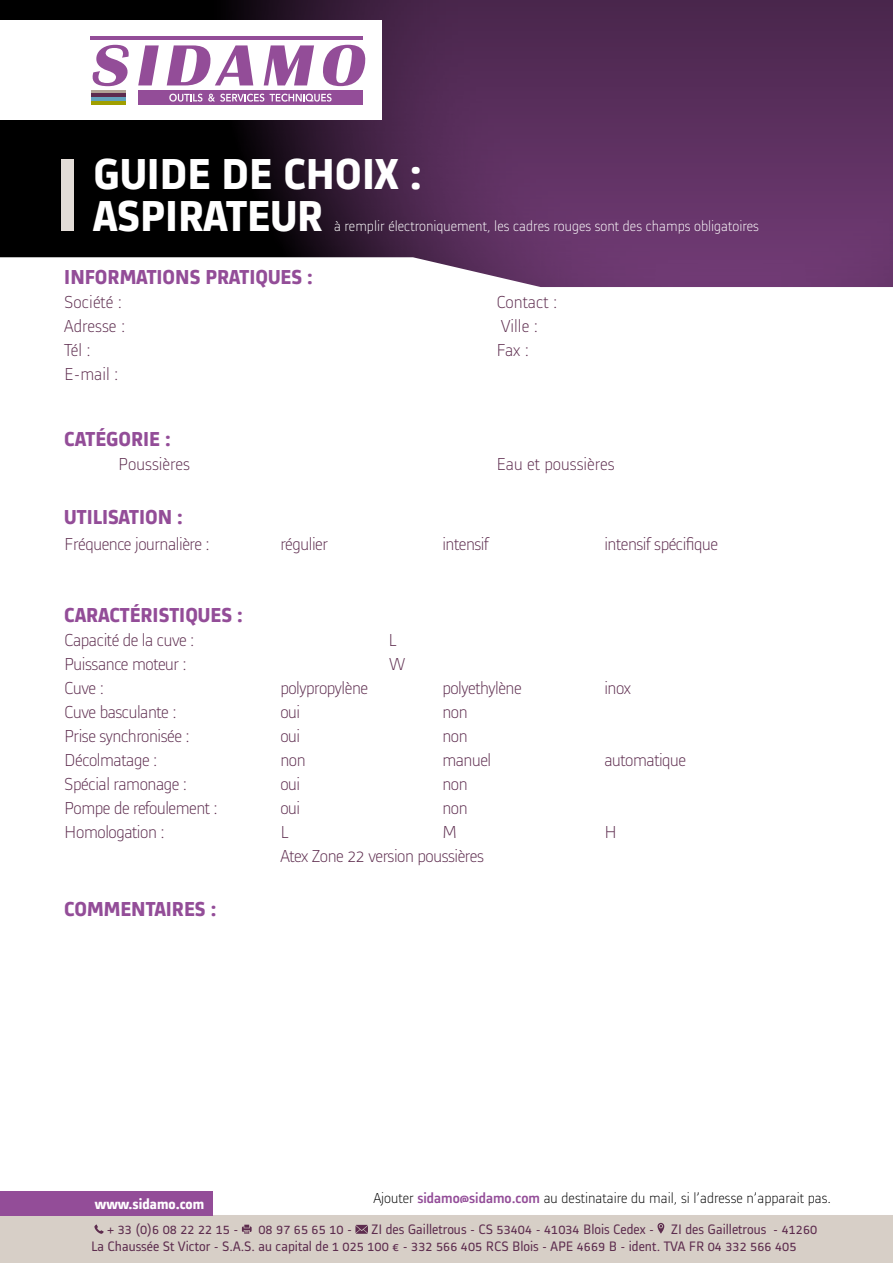
<style>
.page{position:relative;width:893px;height:1263px;background:#fff}
.page>*{position:absolute;margin:0;border:0;box-sizing:border-box;transform-origin:0 0}
.t1{font:700 45px/42px "Alstom";color:#fff}
.t2{font:700 21px "Alstom";color:#934d98}
.t3{font:300 18px "Alstom";letter-spacing:-.025em;color:#5d2c4e}
.t4{font:300 18px "Alstom";color:#5d2c4e}
.t5{font:300 15px "Alstom";color:#000}
.t6{font:300 15px "Alstom";color:#fff}
.t7{font:700 15px "Alstom";color:#fff}
.t8{font:14.25px/17.1px "Alstom";color:#5d2c4e}
.s1{font-weight:500;color:#934d98}
</style>
<div class="page">
<div style="left:0;top:0;width:213px;height:257px;background:#000"></div>
<svg style="left:213px;top:0;width:680px;height:257px;background:#4e2851"></svg>
<svg style="left:0;top:257px;width:893px;height:30px"></svg>
<div style="left:0;top:20px;width:382px;height:100px;background:#fff"></div>
<svg style="left:92px;top:45px;width:37px;height:41px"></svg>
<svg style="left:138px;top:45px;width:21px;height:40px"></svg>
<svg style="left:167px;top:45px;width:86px;height:40px"></svg>
<svg style="left:264px;top:45px;width:50px;height:40px"></svg>
<svg style="left:323px;top:45px;width:43px;height:41px"></svg>
<hr style="left:91px;top:36px;width:272px;height:4px;background:#934d98">
<div style="left:138px;top:90px;width:225px;height:14px;background:#934d98"></div>
<svg style="left:169px;top:94px;width:33px;height:8px"></svg>
<svg style="left:208px;top:94px;width:56px;height:8px"></svg>
<svg style="left:270px;top:94px;width:62px;height:8px"></svg>
<hr style="left:91px;top:90px;width:35px;height:4px;background:#b1a395">
<hr style="left:91px;top:93px;width:35px;height:4px;background:#5d2c4e">
<hr style="left:91px;top:97px;width:35px;height:4px;background:#63a2bc">
<hr style="left:91px;top:101px;width:35px;height:3px;background:#a09f00">
<div style="left:0;top:1191px;width:213px;height:24px;background:#934d98"></div>
<div style="left:0;top:1215px;width:893px;height:48px;background:#d7cfc7"></div>
<div style="left:62px;top:159px;width:12px;height:72px;background:#e3ddd7"></div>
<h1 class="t1" style="left:94px;top:150px;width:330px">GUIDE DE CHOIX :<br>ASPIRATEUR</h1>
<p class="t6" style="left:334px;top:215px;width:426px">à remplir électroniquement, les cadres rouges sont des champs obligatoires</p>
<p class="t2" style="left:64px;top:263px;width:250px">INFORMATIONS PRATIQUES :</p>
<p class="t4" style="left:64px;top:290px;width:59px">Société :</p>
<p class="t4" style="left:496px;top:290px;width:63px">Contact :</p>
<p class="t4" style="left:64px;top:314px;width:63px">Adresse :</p>
<p class="t3" style="left:501px;top:314px;width:39px">Ville :</p>
<p class="t3" style="left:64px;top:338px;width:28px">Tél :</p>
<p class="t3" style="left:496px;top:338px;width:34px">Fax :</p>
<p class="t3" style="left:64px;top:362px;width:56px">E-mail :</p>
<p class="t2" style="left:64px;top:425px;width:108px">CATÉGORIE :</p>
<p class="t4" style="left:118px;top:452px;width:73px">Poussières</p>
<p class="t4" style="left:496px;top:452px;width:120px">Eau et poussières</p>
<p class="t2" style="left:64px;top:503px;width:120px">UTILISATION :</p>
<p class="t3" style="left:64px;top:531px;width:147px">Fréquence journalière :</p>
<p class="t3" style="left:280px;top:531px;width:49px">régulier</p>
<p class="t3" style="left:442px;top:531px;width:48px">intensif</p>
<p class="t3" style="left:604px;top:531px;width:115px">intensif spécifique</p>
<p class="t2" style="left:64px;top:600px;width:180px">CARACTÉRISTIQUES :</p>
<p class="t3" style="left:64px;top:627px;width:132px">Capacité de la cuve :</p>
<p class="t3" style="left:388px;top:627px;width:10px">L</p>
<p class="t3" style="left:64px;top:651px;width:124px">Puissance moteur :</p>
<p class="t3" style="left:389px;top:651px;width:18px">W</p>
<p class="t3" style="left:64px;top:675px;width:41px">Cuve :</p>
<p class="t3" style="left:280px;top:675px;width:89px">polypropylène</p>
<p class="t3" style="left:442px;top:675px;width:81px">polyethylène</p>
<p class="t3" style="left:604px;top:675px;width:28px">inox</p>
<p class="t3" style="left:64px;top:699px;width:114px">Cuve basculante :</p>
<p class="t3" style="left:280px;top:699px;width:21px">oui</p>
<p class="t3" style="left:442px;top:699px;width:27px">non</p>
<p class="t3" style="left:64px;top:723px;width:127px">Prise synchronisée :</p>
<p class="t3" style="left:280px;top:723px;width:21px">oui</p>
<p class="t3" style="left:442px;top:723px;width:27px">non</p>
<p class="t3" style="left:64px;top:747px;width:95px">Décolmatage :</p>
<p class="t3" style="left:280px;top:747px;width:27px">non</p>
<p class="t3" style="left:442px;top:747px;width:50px">manuel</p>
<p class="t3" style="left:604px;top:747px;width:83px">automatique</p>
<p class="t3" style="left:64px;top:771px;width:124px">Spécial ramonage :</p>
<p class="t3" style="left:280px;top:771px;width:21px">oui</p>
<p class="t3" style="left:442px;top:771px;width:27px">non</p>
<p class="t3" style="left:64px;top:795px;width:155px">Pompe de refoulement :</p>
<p class="t3" style="left:280px;top:795px;width:21px">oui</p>
<p class="t3" style="left:442px;top:795px;width:27px">non</p>
<p class="t3" style="left:64px;top:819px;width:102px">Homologation :</p>
<p class="t3" style="left:280px;top:819px;width:10px">L</p>
<p class="t3" style="left:442px;top:819px;width:16px">M</p>
<p class="t3" style="left:604px;top:819px;width:14px">H</p>
<p class="t3" style="left:280px;top:843px;width:205px">Atex Zone 22 version poussières</p>
<p class="t2" style="left:64px;top:894px;width:154px">COMMENTAIRES :</p>
<p class="t5" style="left:373px;top:1187px;width:459px">Ajouter <span class="s1">sidamo@sidamo.com</span> au destinataire du mail, si l’adresse n’apparait pas.</p>
<p class="t7" style="left:95px;top:1194px;width:111px">www.sidamo.com</p>
<p class="t8" style="left:107px;top:1219px;width:133px">+ 33 (0)6 08 22 22 15 -</p>
<p class="t8" style="left:259px;top:1219px;width:95px">08 97 65 65 10 -</p>
<p class="t8" style="left:91px;top:1219px;width:728px;text-indent:280px">ZI des Gailletrous - CS 53404 - 41034 Blois Cedex - ZI des Gailletrous - 41260<br>La Chaussée St Victor - S.A.S. au capital de 1 025 100 € - 332 566 405 RCS Blois - APE 4669 B - ident. TVA FR 04 332 566 405</p>
</div>
